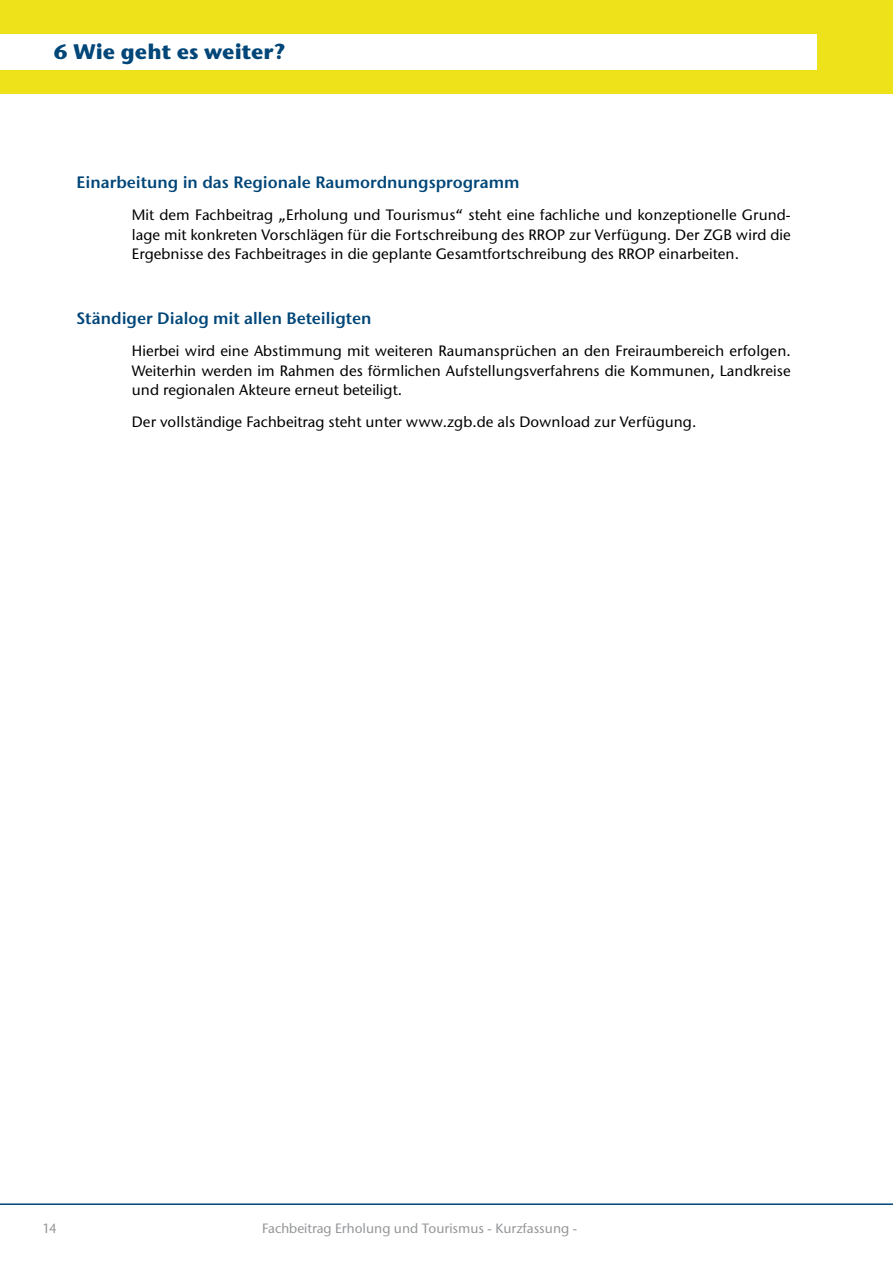
<style>
.page{position:relative;width:893px;height:1263px;background:#fff}
.page>*{position:absolute;margin:0;border:0;box-sizing:border-box;transform-origin:0 0}
.t1{font:700 21px "Stone Sans ITC Std";color:#004678}
.t2{font:600 16.5px "Stone Sans ITC Std";color:#004678}
.t3{font:500 15px/19.5px "Stone Sans ITC Std";letter-spacing:.005em;color:#000;text-align:justify}
.t4{font:500 13.5px "Stone Sans ITC Std";color:#939598}
</style>
<div class="page">
<hr style="left:0;top:1203px;width:893px;height:2px;background:#004678">
<div style="left:0;top:0;width:893px;height:94px;background:#eee21b"></div>
<div style="left:0;top:35px;width:816px;height:35px;background:#fff"></div>
<h1 class="t1" style="left:54px;top:38px;width:233px">6 Wie geht es weiter?</h1>
<p class="t2" style="left:77px;top:172px;width:445px">Einarbeitung in das Regionale Raumordnungsprogramm</p>
<p class="t3" style="left:132px;top:205px;width:660px">Mit dem Fachbeitrag „Erholung und Tourismus“ steht eine fachliche und konzeptionelle Grund&shy;lage mit konkreten Vorschlägen für die Fortschreibung des RROP zur Verfügung. Der ZGB wird die Ergebnisse des Fachbeitrages in die geplante Gesamtfortschreibung des RROP einarbeiten.</p>
<p class="t2" style="left:77px;top:308px;width:297px">Ständiger Dialog mit allen Beteiligten</p>
<p class="t3" style="left:132px;top:341px;width:660px;text-align:left">Hierbei wird eine Abstimmung mit weiteren Raumansprüchen an den Freiraumbereich erfolgen.<br>Weiterhin werden im Rahmen des förmlichen Aufstellungsverfahrens die Kommunen, Landkreise und regionalen Akteure erneut beteiligt.</p>
<p class="t3" style="left:132px;top:412px;width:564px">Der vollständige Fachbeitrag steht unter www.zgb.de als Download zur Verfügung.</p>
<p class="t4" style="left:43px;top:1220px;width:16px">14</p>
<p class="t4" style="left:262px;top:1220px;width:316px">Fachbeitrag Erholung und Tourismus - Kurzfassung -</p>
</div>
